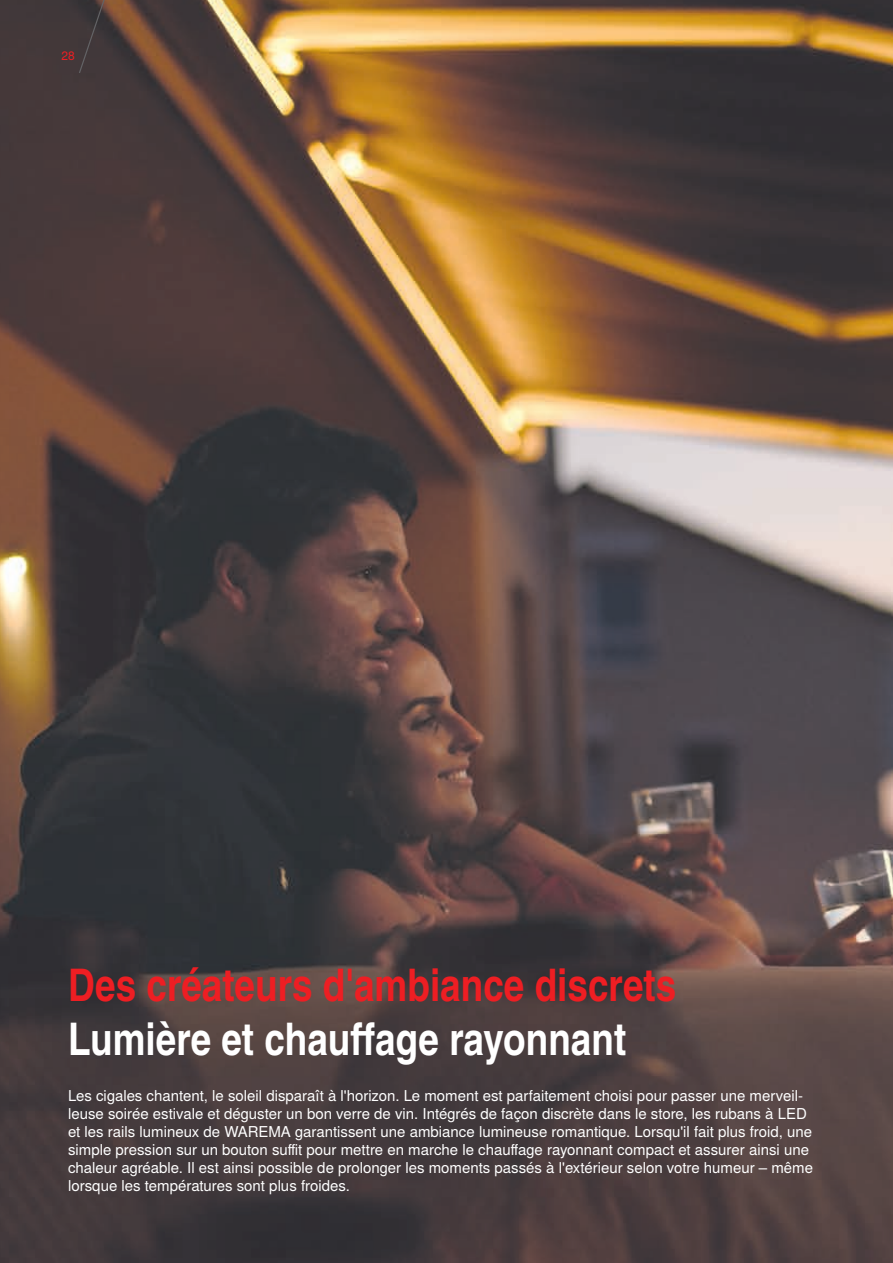
<style>
.page{position:relative;width:893px;height:1263px;background:#fff}
.page>*{position:absolute;margin:0;border:0;box-sizing:border-box;transform-origin:0 0}
.t1{font:700 45px "Warema Nimbus Cnd";color:#ee1e23}
.t2{font:700 45px "Warema Nimbus Cnd";color:#fff}
.t3{font:15px/18px "Warema Nimbus";color:#fff}
.t4{font:12px "Warema Nimbus";color:#ee1e23}
</style>
<div class="page">
<img style="left:0;top:0;width:893px;height:1263px">
<svg style="left:78px;top:0;width:36px;height:74px;background:#433939"></svg>
<p class="t4" style="left:62px;top:49px;width:15px">28</p>
<h1 class="t1" style="left:68px;top:957px;width:610px">Des créateurs d'ambiance discrets</h1>
<h1 class="t2" style="left:68px;top:1011px;width:560px">Lumière et chauffage rayonnant</h1>
<p class="t3" style="left:68px;top:1087px;width:746px">Les cigales chantent, le soleil disparaît à l'horizon. Le moment est parfaitement choisi pour passer une merveil&shy;leuse soirée estivale et déguster un bon verre de vin. Intégrés de façon discrète dans le store, les rubans à LED et les rails lumineux de WAREMA garantissent une ambiance lumineuse romantique. Lorsqu'il fait plus froid, une simple pression sur un bouton suffit pour mettre en marche le chauffage rayonnant compact et assurer ainsi une chaleur agréable. Il est ainsi possible de prolonger les moments passés à l'extérieur selon votre humeur – même lorsque les températures sont plus froides.</p>
</div>
